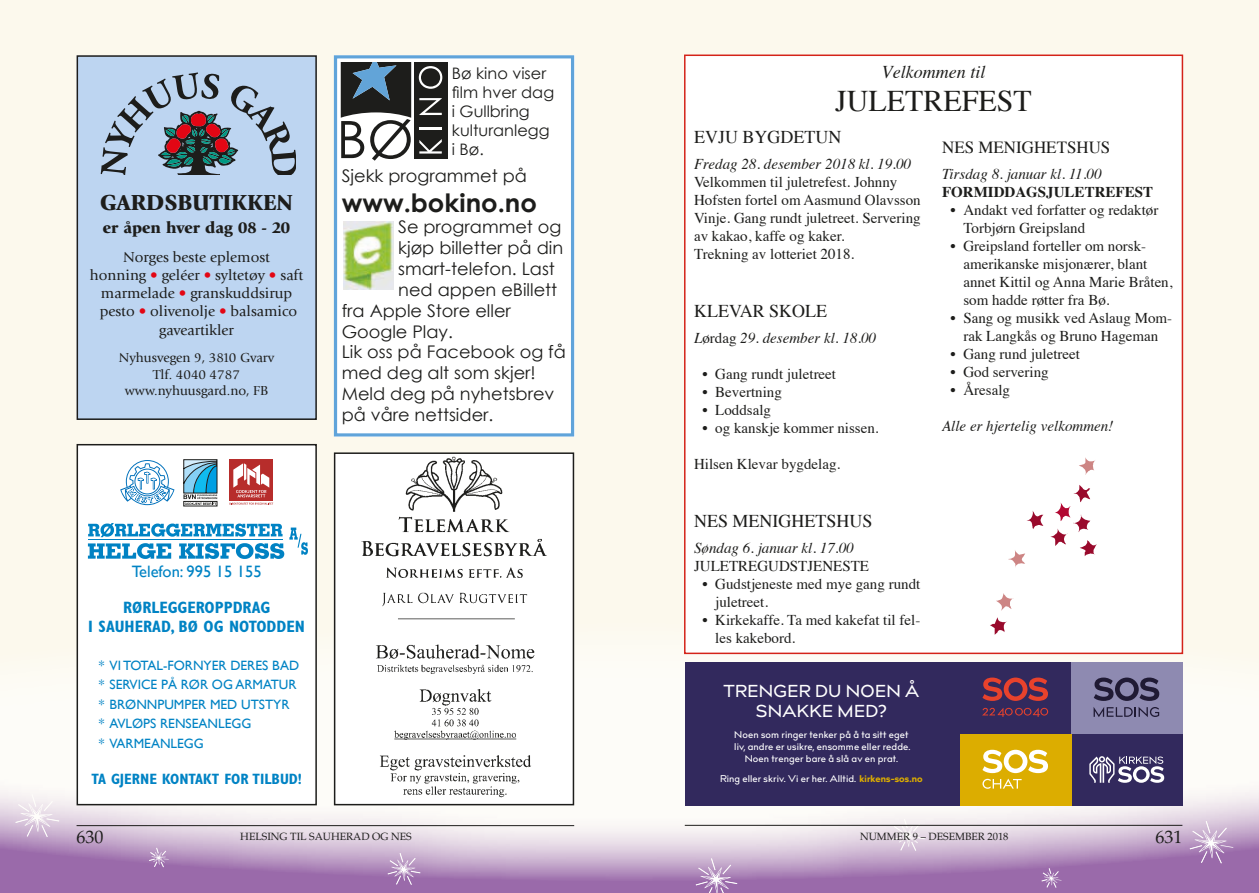
<style>
.page{position:relative;width:1259px;height:893px;background:#fcf9ed}
.page>*{position:absolute;margin:0;border:0;box-sizing:border-box;transform-origin:0 0}
.t1{font:30px "Times";color:#1d1d1b}
.t2{font:700 25.35px "Century Gothic";color:#1d1d1b}
.t3{font:900 22.65px "Giovanni";color:#1d1d1b}
.t4{font:18px "Times";color:#1d1d1b}
.t5{font:italic 18px "Times";color:#1d1d1b}
.t6{font:18px "Palatino";color:#1d1d1b}
.t7{font:17.4px "Century Gothic";color:#1d1d1b}
.t8{font:500 17.1px/20px "billcorporatemedium";letter-spacing:.02em;color:#fff;text-align:center}
.t9{font:16.95px "Times";color:#1d1d1b}
.t10{font:900 16.65px "Giovanni";color:#1d1d1b}
.t11{font:700 condensed 16.5px/19.8px "Gill Sans";color:#0083c4;text-align:center}
.t12{font:16.5px "Gill Sans";color:#0083c4}
.t13{font:15.75px/19px "Century Gothic";color:#1d1d1b}
.t14{font:15.15px/18.1px "Giovanni";color:#1d1d1b;text-align:center}
.t15{font:15px/18px "Times";color:#1d1d1b}
.t16{font:italic 15px "Times";color:#1d1d1b}
.t17{font:700 condensed 15px "Gill Sans";color:#0083c4}
.t18{font:700 15px "Times";color:#1d1d1b}
.t19{font:13.65px/16.4px "Giovanni";color:#1d1d1b;text-align:center}
.t20{font:13.5px/19.5px "Gill Sans";color:#0083c4}
.t21{font:10.5px "Palatino";color:#1d1d1b}
.t22{font:500 9.6px/12.1px "billcorporatemedium";letter-spacing:.01em;color:#fff;text-align:center}
.s1{color:#e30614}
.s2{font-style:normal}
.s3{font-weight:800;color:#dcad00}
</style>
<div class="page">
<div style="left:0;top:754px;width:1259px;height:139px;background:#9a6aaa"></div>
<svg style="left:696px;top:881px;width:41px;height:12px"></svg>
<svg style="left:396px;top:881px;width:16px;height:4px"></svg>
<svg style="left:1041px;top:881px;width:17px;height:7px"></svg>
<svg style="left:0;top:621px;width:1259px;height:260px"></svg>
<hr style="left:77px;top:825px;width:497px;height:1px;background:#1d1d1b">
<hr style="left:685px;top:825px;width:497px;height:1px;background:#1d1d1b">
<div style="left:334px;top:55px;width:240px;height:381px;background:#fff"></div>
<div style="left:334px;top:55px;width:240px;height:381px;border:3px solid #60a4da"></div>
<div style="left:414px;top:62px;width:33px;height:97px;background:#1d1d1b"></div>
<svg style="left:419px;top:139px;width:23px;height:15px"></svg>
<hr style="left:419px;top:127px;width:23px;height:2px;background:#fff">
<svg style="left:419px;top:98px;width:23px;height:17px"></svg>
<svg style="left:419px;top:66px;width:23px;height:23px"></svg>
<svg style="left:341px;top:62px;width:70px;height:99px"></svg>
<img style="left:343px;top:222px;width:50px;height:68px">
<div style="left:335px;top:453px;width:238px;height:352px;background:#fff"></div>
<img style="left:361px;top:456px;width:186px;height:342px">
<div style="left:334px;top:452px;width:240px;height:353px;border:2px solid #1d1d1b"></div>
<div style="left:685px;top:662px;width:497px;height:143px;background:#32295d"></div>
<svg style="left:982px;top:678px;width:66px;height:23px"></svg>
<svg style="left:982px;top:708px;width:66px;height:9px"></svg>
<div style="left:960px;top:734px;width:111px;height:71px;background:#dcad00"></div>
<svg style="left:982px;top:779px;width:39px;height:10px"></svg>
<svg style="left:982px;top:750px;width:66px;height:23px"></svg>
<div style="left:1071px;top:662px;width:111px;height:72px;background:#8e8ab1"></div>
<svg style="left:1093px;top:707px;width:66px;height:10px"></svg>
<svg style="left:1093px;top:678px;width:66px;height:23px"></svg>
<svg style="left:1089px;top:756px;width:75px;height:27px"></svg>
<div style="left:77px;top:56px;width:239px;height:363px;background:#bdd5f1"></div>
<div style="left:77px;top:55px;width:240px;height:365px;border:2px solid #1d1d1b"></div>
<svg style="left:101px;top:72px;width:194px;height:103px"></svg>
<div style="left:77px;top:445px;width:239px;height:360px;background:#fff"></div>
<div style="left:77px;top:444px;width:240px;height:361px;border:2px solid #1d1d1b"></div>
<div style="left:229px;top:459px;width:44px;height:42px;background:#b72d2b"></div>
<svg style="left:233px;top:463px;width:36px;height:34px"></svg>
<svg style="left:229px;top:503px;width:44px;height:2px"></svg>
<svg style="left:120px;top:460px;width:54px;height:45px"></svg>
<svg style="left:183px;top:459px;width:34px;height:46px;background:#63a2bb"></svg>
<svg style="left:88px;top:523px;width:220px;height:36px"></svg>
<div style="left:685px;top:55px;width:497px;height:598px;background:#fff"></div>
<div style="left:684px;top:55px;width:499px;height:599px;border:2px solid #d42319"></div>
<svg style="left:1079px;top:457px;width:16px;height:18px"></svg>
<svg style="left:1027px;top:511px;width:16px;height:18px"></svg>
<svg style="left:1008px;top:550px;width:17px;height:17px"></svg>
<svg style="left:1050px;top:485px;width:46px;height:71px"></svg>
<svg style="left:996px;top:593px;width:17px;height:18px"></svg>
<svg style="left:990px;top:617px;width:17px;height:18px"></svg>
<h3 class="t3" style="left:100px;top:189px;width:194px">GARDSBUTIKKEN</h3>
<p class="t10" style="left:103px;top:218px;width:189px">er åpen hver dag 08 - 20</p>
<p class="t14" style="left:90px;top:248px;width:215px">Norges beste eplemost<br>honning <span class="s1">•</span> geléer <span class="s1">•</span> syltetøy <span class="s1">•</span> saft marmelade <span class="s1">•</span> granskuddsirup pesto <span class="s1">•</span> olivenolje <span class="s1">•</span> balsamico gaveartikler</p>
<p class="t19" style="left:119px;top:350px;width:157px">Nyhusvegen 9, 3810 Gvarv<br>Tlf. 4040 4787 www.nyhuusgard.no, FB</p>
<p class="t13" style="left:452px;top:64px;width:104px">Bø kino viser film hver dag i Gullbring kulturanlegg i Bø.</p>
<p class="t7" style="left:342px;top:163px;width:187px">Sjekk programmet på</p>
<h2 class="t2" style="left:342px;top:184px;width:197px">www.bokino.no</h2>
<p class="t7" style="left:398px;top:215px;width:165px">Se programmet og</p>
<p class="t7" style="left:398px;top:236px;width:166px">kjøp billetter på din</p>
<p class="t7" style="left:398px;top:256px;width:158px">smart-telefon. Last</p>
<p class="t7" style="left:398px;top:277px;width:161px">ned appen eBillett</p>
<p class="t7" style="left:342px;top:298px;width:171px">fra Apple Store eller</p>
<p class="t7" style="left:342px;top:319px;width:113px">Google Play.</p>
<p class="t7" style="left:342px;top:340px;width:226px">Lik oss på Facebook og få</p>
<p class="t7" style="left:342px;top:361px;width:196px">med deg alt som skjer!</p>
<p class="t7" style="left:342px;top:382px;width:214px">Meld deg på nyhetsbrev</p>
<p class="t7" style="left:342px;top:403px;width:153px">på våre nettsider.</p>
<p class="t12" style="left:132px;top:562px;width:131px">Telefon: 995 15 155</p>
<p class="t11" style="left:88px;top:597px;width:218px">RØRLEGGEROPPDRAG<br>I SAUHERAD, BØ OG NOTODDEN</p>
<p class="t20" style="left:99px;top:655px;width:202px">* VI TOTAL-FORNYER DERES BAD * SERVICE PÅ RØR OG ARMATUR * BRØNNPUMPER MED UTSTYR<br>* AVLØPS RENSEANLEGG<br>* VARMEANLEGG</p>
<p class="t17" style="left:91px;top:770px;width:212px">TA GJERNE KONTAKT FOR TILBUD!</p>
<p class="t5" style="left:882px;top:57px;width:105px">Velkommen til</p>
<h1 class="t1" style="left:835px;top:73px;width:198px">JULETREFEST</h1>
<p class="t4" style="left:694px;top:120px;width:149px">EVJU BYGDETUN</p>
<p class="t16" style="left:694px;top:151px;width:218px">Fredag 28. desember 2018 kl. 19.00</p>
<p class="t15" style="left:694px;top:172px;width:228px">Velkommen til juletrefest. Johnny<br>Hofsten fortel om Aasmund Olavsson<br>Vinje. Gang rundt juletreet. Servering av kakao, kaffe og kaker.<br>Trekning av lotteriet 2018.</p>
<p class="t4" style="left:694px;top:294px;width:135px">KLEVAR SKOLE</p>
<p class="t16" style="left:694px;top:325px;width:184px">L<span class="s2">ørdag</span> 29. desember kl. 18.00</p>
<p class="t15" style="left:702px;top:364px;width:135px">• Gang rundt juletreet</p>
<p class="t15" style="left:702px;top:382px;width:81px">• Bevertning</p>
<p class="t15" style="left:702px;top:400px;width:70px">• Loddsalg</p>
<p class="t15" style="left:702px;top:418px;width:178px">• og kanskje kommer nissen.</p>
<p class="t15" style="left:694px;top:454px;width:148px">Hilsen Klevar bygdelag.</p>
<p class="t4" style="left:694px;top:504px;width:180px">NES MENIGHETSHUS</p>
<p class="t16" style="left:694px;top:535px;width:161px">Søndag 6. januar kl. 17.00</p>
<p class="t15" style="left:694px;top:556px;width:176px">JULETREGUDSTJENESTE</p>
<p class="t15" style="left:715px;top:574px;width:206px;text-indent:-13px">• Gudstjeneste med mye gang rundt juletreet.</p>
<p class="t15" style="left:715px;top:610px;width:206px;text-indent:-13px">• Kirkekaffe. Ta med kakefat til fel&shy;les kakebord.</p>
<p class="t8" style="left:723px;top:682px;width:197px">TRENGER DU NOEN Å<br>SNAKKE MED?</p>
<p class="t22" style="left:734px;top:728px;width:178px">Noen som ringer tenker på å ta sitt eget liv, andre er usikre, ensomme eller redde.<br>Noen trenger bare å slå av en prat.</p>
<p class="t22" style="left:720px;top:773px;width:204px">Ring eller skriv. Vi er her. Alltid. <span class="s3">kirkens-sos.no</span></p>
<p class="t9" style="left:942px;top:131px;width:170px">NES MENIGHETSHUS</p>
<p class="t16" style="left:942px;top:161px;width:161px">Tirsdag 8. januar kl. 11.00</p>
<p class="t18" style="left:942px;top:178px;width:212px">FORMIDDAGSJULETREFEST</p>
<p class="t15" style="left:963px;top:200px;width:196px;text-indent:-13px">• Andakt ved forfatter og redaktør<br>Torbjørn Greipsland</p>
<p class="t15" style="left:963px;top:236px;width:211px;text-indent:-13px">• Greipsland forteller om norsk&shy;amerikanske misjonærer, blant annet Kittil og Anna Marie Bråten, som hadde røtter fra Bø.</p>
<p class="t15" style="left:950px;top:308px;width:223px;text-align:center">• Sang og musikk ved Aslaug Mom&shy;rak Langkås og Bruno Hageman</p>
<p class="t15" style="left:950px;top:344px;width:131px">• Gang rund juletreet</p>
<p class="t15" style="left:950px;top:362px;width:100px">• God servering</p>
<p class="t15" style="left:950px;top:380px;width:61px">• Åresalg</p>
<p class="t16" style="left:942px;top:413px;width:173px">Alle er hjertelig velkommen!</p>
<p class="t6" style="left:77px;top:826px;width:29px">630</p>
<p class="t21" style="left:240px;top:831px;width:173px">HELSING TIL SAUHERAD OG NES</p>
<p class="t21" style="left:860px;top:831px;width:150px">NUMMER 9 – DESEMBER 2018</p>
<p class="t6" style="left:1155px;top:826px;width:28px">631</p>
</div>
